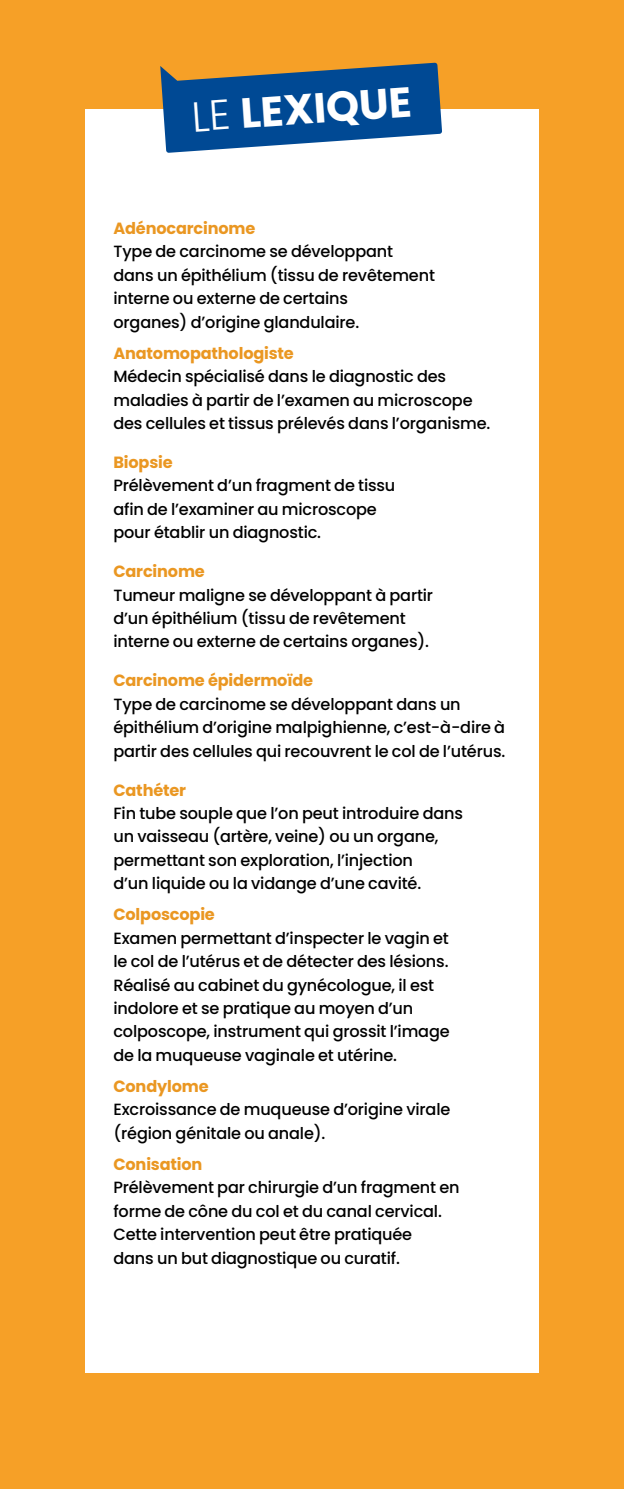
<style>
.page{position:relative;width:624px;height:1489px;background:#fff}
.page>*{position:absolute;margin:0;border:0;box-sizing:border-box;transform-origin:0 0}
.t1{font:700 42px "Poppins";color:#fff}
.t2{font:500 16.25px/23.5px "Poppins";letter-spacing:-.01em;color:#000}
.t3{font:700 16.25px "Poppins";letter-spacing:-.01em;color:#ea9722}
.s1{font-weight:300}
</style>
<div class="page">
<div style="left:0;top:0;width:624px;height:1488px;background:#f6a027"></div>
<div style="left:85px;top:109px;width:454px;height:1263px;background:#fff"></div>
<svg style="left:160px;top:63px;width:282px;height:90px"></svg>
<h1 class="t1" style="left:190px;top:93px;width:222px;rotate:-4deg"><span class="s1">LE</span> LEXIQUE</h1>
<p class="t3" style="left:113px;top:219px;width:143px">Adénocarcinome</p>
<p class="t2" style="left:113px;top:240px;width:323px">Type de carcinome se développant dans un épithélium (tissu de revêtement interne ou externe de certains<br>organes) d’origine glandulaire.</p>
<p class="t3" style="left:113px;top:343px;width:182px">Anatomopathologiste</p>
<p class="t2" style="left:113px;top:365px;width:378px">Médecin spécialisé dans le diagnostic des maladies à partir de l’examen au microscope des cellules et tissus prélevés dans l’organisme.</p>
<p class="t3" style="left:113px;top:453px;width:61px">Biopsie</p>
<p class="t2" style="left:113px;top:474px;width:283px">Prélèvement d’un fragment de tissu afin de l’examiner au microscope pour établir un diagnostic.</p>
<p class="t3" style="left:113px;top:562px;width:93px">Carcinome</p>
<p class="t2" style="left:113px;top:583px;width:321px">Tumeur maligne se développant à partir d’un épithélium (tissu de revêtement interne ou externe de certains organes).</p>
<p class="t3" style="left:113px;top:671px;width:201px">Carcinome épidermoïde</p>
<p class="t2" style="left:113px;top:692px;width:393px">Type de carcinome se développant dans un épithélium d’origine malpighienne, c’est-à-dire à partir des cellules qui recouvrent le col de l’utérus.</p>
<p class="t3" style="left:113px;top:780px;width:74px">Cathéter</p>
<p class="t2" style="left:113px;top:801px;width:351px">Fin tube souple que l’on peut introduire dans un vaisseau (artère, veine) ou un organe, permettant son exploration, l’injection<br>d’un liquide ou la vidange d’une cavité.</p>
<p class="t3" style="left:113px;top:905px;width:103px">Colposcopie</p>
<p class="t2" style="left:113px;top:926px;width:338px">Examen permettant d’inspecter le vagin et le col de l’utérus et de détecter des lésions.<br>Réalisé au cabinet du gynécologue, il est indolore et se pratique au moyen d’un colposcope, instrument qui grossit l’image de la muqueuse vaginale et utérine.</p>
<p class="t3" style="left:113px;top:1076px;width:97px">Condylome</p>
<p class="t2" style="left:113px;top:1097px;width:338px">Excroissance de muqueuse d’origine virale (région génitale ou anale).</p>
<p class="t3" style="left:113px;top:1154px;width:90px">Conisation</p>
<p class="t2" style="left:113px;top:1175px;width:347px">Prélèvement par chirurgie d’un fragment en forme de cône du col et du canal cervical.<br>Cette intervention peut être pratiquée<br>dans un but diagnostique ou curatif.</p>
</div>
